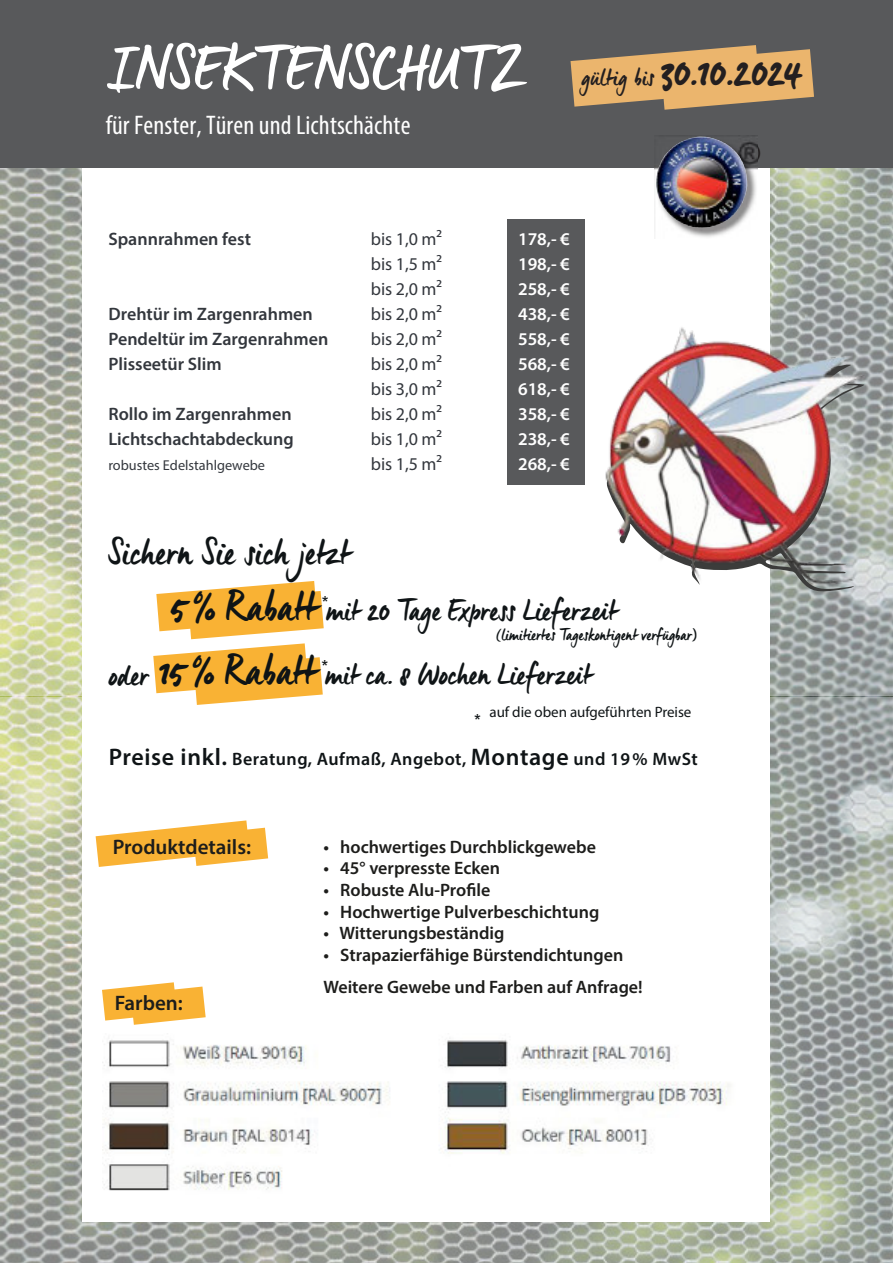
<style>
.page{position:relative;width:893px;height:1263px;background:#fff}
.page>*{position:absolute;margin:0;border:0;box-sizing:border-box;transform-origin:0 0}
.t1{font:60px "Manus Smooth";letter-spacing:.035em;color:#fff}
.t2{font:45.75px "Manus Smooth";letter-spacing:-.025em;color:#231f20}
.t3{font:42px "Manus Smooth";letter-spacing:-.005em;color:#0f1416}
.t4{font:36px "Manus Smooth";letter-spacing:.01em;color:#0f1416}
.t5{font:30px "Manus Smooth";color:#0f1416}
.t6{font:condensed 27px "Myriad Pro";letter-spacing:.005em;color:#fff}
.t7{font:600 24px "Myriad Pro";letter-spacing:.025em;color:#0f1416}
.t8{font:23.7px "Manus Smooth";letter-spacing:.015em;color:#231f20}
.t9{font:600 21px "Myriad Pro";color:#1d1d1b}
.t10{font:600 18px "Myriad Pro";color:#1d1d1b}
.t11{font:600 18px "Myriad Pro";color:#33373d}
.t12{font:18px "Myriad Pro";letter-spacing:-.005em;color:#33373d}
.t13{font:600 18px "Myriad Pro";letter-spacing:-.005em;color:#fff}
.t14{font:600 18px "Myriad Pro";letter-spacing:.025em;color:#0f1416}
.t15{font:17.7px "Arial";color:#0f1416}
.t16{font:16.5px "Manus Smooth";letter-spacing:-.005em;color:#0f1416}
.t17{font:15px "Myriad Pro";letter-spacing:-.005em;color:#0f1416}
.t18{font:14.25px "Myriad Pro";color:#33373d}
</style>
<div class="page">
<img style="left:0;top:168px;width:893px;height:1095px">
<div style="left:82px;top:82px;width:688px;height:1139px;background:#fff"></div>
<svg style="left:102px;top:982px;width:104px;height:43px"></svg>
<svg style="left:96px;top:820px;width:172px;height:47px"></svg>
<img style="left:102px;top:1039px;width:628px;height:152px">
<img style="left:605px;top:314px;width:274px;height:274px">
<svg style="left:153px;top:581px;width:171px;height:124px"></svg>
<div style="left:507px;top:219px;width:77px;height:266px;background:#58595b"></div>
<div style="left:0;top:0;width:893px;height:168px;background:#58595b"></div>
<svg style="left:570px;top:45px;width:244px;height:65px"></svg>
<img style="left:654px;top:135px;width:104px;height:102px">
<img style="left:656px;top:137px;width:91px;height:91px">
<p class="t1" style="left:107px;top:43px;width:414px">INSEKTENSCHUTZ</p>
<p class="t6" style="left:106px;top:114px;width:306px">für Fenster, Türen und Lichtschächte</p>
<p class="t8" style="left:582px;top:67px;width:74px">gültig bis</p>
<p class="t2" style="left:661px;top:51px;width:143px">30.10.2024</p>
<p class="t11" style="left:108px;top:231px;width:144px">Spannrahmen fest</p>
<p class="t11" style="left:108px;top:306px;width:206px">Drehtür im Zargenrahmen</p>
<p class="t11" style="left:108px;top:331px;width:221px">Pendeltür im Zargenrahmen</p>
<p class="t11" style="left:108px;top:356px;width:115px">Plisseetür Slim</p>
<p class="t11" style="left:108px;top:406px;width:185px">Rollo im Zargenrahmen</p>
<p class="t11" style="left:108px;top:431px;width:187px">Lichtschachtabdeckung</p>
<p class="t18" style="left:108px;top:459px;width:158px">robustes Edelstahlgewebe</p>
<p class="t12" style="left:371px;top:231px;width:73px">bis 1,0 m²</p>
<p class="t12" style="left:371px;top:256px;width:73px">bis 1,5 m²</p>
<p class="t12" style="left:371px;top:281px;width:73px">bis 2,0 m²</p>
<p class="t12" style="left:371px;top:306px;width:73px">bis 2,0 m²</p>
<p class="t12" style="left:371px;top:331px;width:73px">bis 2,0 m²</p>
<p class="t12" style="left:371px;top:356px;width:73px">bis 2,0 m²</p>
<p class="t12" style="left:371px;top:381px;width:73px">bis 3,0 m²</p>
<p class="t12" style="left:371px;top:406px;width:73px">bis 2,0 m²</p>
<p class="t12" style="left:371px;top:431px;width:73px">bis 1,0 m²</p>
<p class="t12" style="left:371px;top:456px;width:73px">bis 1,5 m²</p>
<p class="t4" style="left:108px;top:537px;width:243px">Sichern Sie sich jetzt</p>
<p class="t13" style="left:518px;top:231px;width:53px">178,- €</p>
<p class="t13" style="left:518px;top:256px;width:53px">198,- €</p>
<p class="t13" style="left:518px;top:281px;width:53px">258,- €</p>
<p class="t13" style="left:518px;top:306px;width:53px">438,- €</p>
<p class="t13" style="left:518px;top:331px;width:53px">558,- €</p>
<p class="t13" style="left:518px;top:356px;width:53px">568,- €</p>
<p class="t13" style="left:518px;top:381px;width:53px">618,- €</p>
<p class="t13" style="left:518px;top:406px;width:53px">358,- €</p>
<p class="t13" style="left:518px;top:431px;width:53px">238,- €</p>
<p class="t13" style="left:518px;top:456px;width:53px">268,- €</p>
<p class="t5" style="left:108px;top:662px;width:41px">oder</p>
<p class="t3" style="left:170px;top:588px;width:149px">5% Rabatt</p>
<p class="t5" style="left:326px;top:597px;width:292px">mit 20 Tage Express Lieferzeit</p>
<p class="t3" style="left:159px;top:652px;width:159px">15% Rabatt</p>
<p class="t5" style="left:325px;top:661px;width:268px">mit ca. 8 Wochen Lieferzeit</p>
<p class="t17" style="left:489px;top:705px;width:203px">auf die oben aufgeführten Preise</p>
<p class="t15" style="left:322px;top:596px;width:8px">*</p>
<p class="t16" style="left:497px;top:628px;width:202px">(limitiertes Tageskontigent verfügbar)</p>
<p class="t15" style="left:322px;top:660px;width:8px">*</p>
<p class="t15" style="left:474px;top:714px;width:8px">*</p>
<p class="t7" style="left:109px;top:747px;width:120px">Preise inkl.</p>
<p class="t14" style="left:232px;top:752px;width:236px">Beratung, Aufmaß, Angebot,</p>
<p class="t7" style="left:471px;top:747px;width:99px">Montage</p>
<p class="t14" style="left:574px;top:752px;width:126px">und 19 % MwSt</p>
<p class="t9" style="left:113px;top:838px;width:140px">Produktdetails:</p>
<p class="t9" style="left:115px;top:994px;width:70px">Farben:</p>
<p class="t10" style="left:323px;top:839px;width:274px">• hochwertiges Durchblickgewebe</p>
<p class="t10" style="left:323px;top:861px;width:178px">• 45° verpresste Ecken</p>
<p class="t10" style="left:323px;top:882px;width:168px">• Robuste Alu-Profile</p>
<p class="t10" style="left:323px;top:904px;width:277px">• Hochwertige Pulverbeschichtung</p>
<p class="t10" style="left:323px;top:925px;width:183px">• Witterungsbeständig</p>
<p class="t10" style="left:323px;top:947px;width:301px">• Strapazierfähige Bürstendichtungen</p>
<p class="t10" style="left:323px;top:979px;width:321px">Weitere Gewebe und Farben auf Anfrage!</p>
</div>
